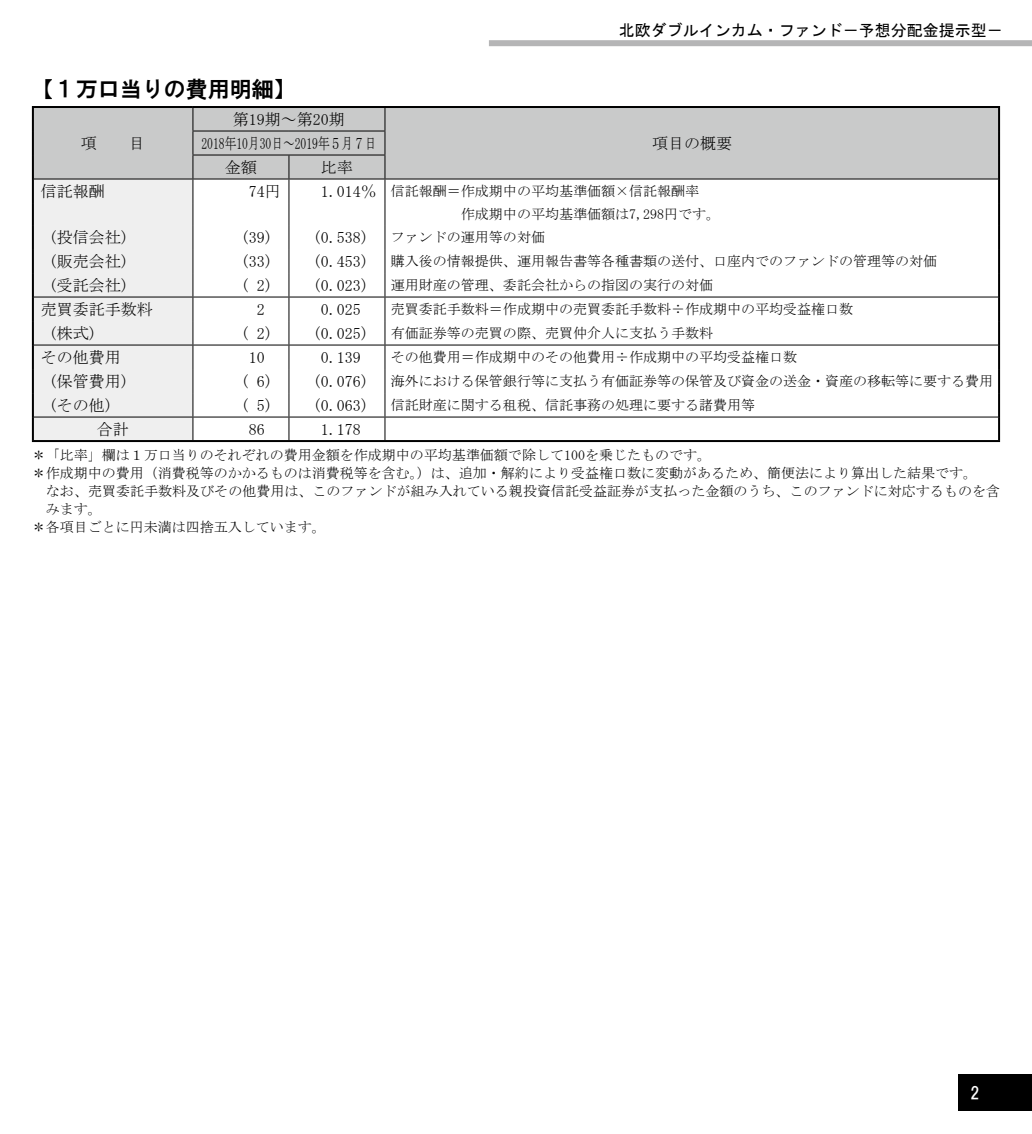
<style>
.page{position:relative;width:1032px;height:1134px;background:#fff}
.page>*{position:absolute;margin:0;border:0;box-sizing:border-box;transform-origin:0 0}
.t1{font:22px "HGS Gothic E";color:#000}
.t2{font:16.6px "HGS Gothic E";color:#fff}
.t3{font:16px/23.8px "MS Mincho";color:#000;text-align:center}
.t4{font:16px "MS Gothic";color:#000}
.t5{font:14px/22.8px "MS Mincho";color:#000}
.s1{font-size:16px}
</style>
<div class="page">
<div style="left:958px;top:1074px;width:74px;height:37px;background:#000"></div>
<div style="left:489px;top:40px;width:543px;height:6px;background:#b5b5b6"></div>
<div style="left:193px;top:108px;width:805px;height:71px;background:#c9caca"></div>
<hr style="left:32px;top:106px;width:161px;height:2px;background:#000">
<hr style="left:32px;top:108px;width:2px;height:23px;background:#000">
<hr style="left:32px;top:131px;width:2px;height:24px;background:#000">
<hr style="left:32px;top:155px;width:2px;height:24px;background:#000">
<hr style="left:193px;top:106px;width:807px;height:2px;background:#000">
<hr style="left:998px;top:108px;width:2px;height:23px;background:#000">
<hr style="left:998px;top:131px;width:2px;height:24px;background:#000">
<hr style="left:998px;top:155px;width:2px;height:24px;background:#000">
<hr style="left:32px;top:179px;width:2px;height:24px;background:#000">
<hr style="left:998px;top:179px;width:2px;height:24px;background:#000">
<hr style="left:32px;top:203px;width:2px;height:22px;background:#000">
<hr style="left:998px;top:203px;width:2px;height:22px;background:#000">
<hr style="left:32px;top:225px;width:2px;height:24px;background:#000">
<hr style="left:998px;top:225px;width:2px;height:24px;background:#000">
<hr style="left:32px;top:249px;width:2px;height:24px;background:#000">
<hr style="left:998px;top:249px;width:2px;height:24px;background:#000">
<hr style="left:32px;top:273px;width:2px;height:24px;background:#000">
<hr style="left:998px;top:273px;width:2px;height:24px;background:#000">
<hr style="left:32px;top:297px;width:2px;height:24px;background:#000">
<hr style="left:998px;top:297px;width:2px;height:24px;background:#000">
<hr style="left:32px;top:321px;width:2px;height:24px;background:#000">
<hr style="left:998px;top:321px;width:2px;height:24px;background:#000">
<hr style="left:32px;top:345px;width:2px;height:24px;background:#000">
<hr style="left:998px;top:345px;width:2px;height:24px;background:#000">
<hr style="left:32px;top:369px;width:2px;height:24px;background:#000">
<hr style="left:998px;top:369px;width:2px;height:24px;background:#000">
<hr style="left:32px;top:393px;width:2px;height:24px;background:#000">
<hr style="left:998px;top:393px;width:2px;height:24px;background:#000">
<hr style="left:32px;top:417px;width:2px;height:23px;background:#000">
<hr style="left:998px;top:417px;width:2px;height:23px;background:#000">
<hr style="left:32px;top:440px;width:968px;height:2px;background:#000">
<hr style="left:192px;top:131px;width:97px;height:1px;background:#000">
<hr style="left:289px;top:131px;width:96px;height:1px;background:#000">
<hr style="left:192px;top:155px;width:97px;height:1px;background:#000">
<hr style="left:289px;top:155px;width:96px;height:1px;background:#000">
<hr style="left:34px;top:179px;width:255px;height:1px;background:#000">
<hr style="left:289px;top:179px;width:96px;height:1px;background:#000">
<hr style="left:385px;top:179px;width:613px;height:1px;background:#000">
<hr style="left:34px;top:297px;width:255px;height:1px;background:#000">
<hr style="left:289px;top:297px;width:96px;height:1px;background:#000">
<hr style="left:385px;top:297px;width:613px;height:1px;background:#000">
<hr style="left:34px;top:345px;width:255px;height:1px;background:#000">
<hr style="left:289px;top:345px;width:96px;height:1px;background:#000">
<hr style="left:385px;top:345px;width:613px;height:1px;background:#000">
<hr style="left:34px;top:417px;width:255px;height:1px;background:#000">
<svg style="left:33px;top:108px;width:160px;height:333px"></svg>
<hr style="left:289px;top:417px;width:96px;height:1px;background:#000">
<svg style="left:288px;top:156px;width:1px;height:284px"></svg>
<hr style="left:385px;top:417px;width:613px;height:1px;background:#000">
<svg style="left:384px;top:108px;width:1px;height:332px"></svg>
<h1 class="t1" style="left:32px;top:78px;width:265px">【１万口当りの費用明細】</h1>
<p class="t3" style="left:81px;top:131px;width:65px">項　　目</p>
<p class="t3" style="left:201px;top:107px;width:177px">第19期～第20期<br>2018年10月30日～2019年５月７日</p>
<p class="t3" style="left:225px;top:155px;width:33px">金額</p>
<p class="t3" style="left:321px;top:155px;width:33px">比率</p>
<p class="t4" style="left:619px;top:23px;width:385px">北欧ダブルインカム・ファンド－予想分配金提示型－</p>
<p class="t3" style="left:652px;top:131px;width:81px">項目の概要</p>
<p class="t3" style="left:41px;top:179px;width:65px">信託報酬</p>
<p class="t3" style="left:249px;top:179px;width:33px">74円</p>
<p class="t5" style="left:391px;top:180px;width:331px;text-indent:-70px"><span class="s1">1.014％</span> 信託報酬＝作成期中の平均基準価額×信託報酬率<br>　　　　　作成期中の平均基準価額は7,298円です。</p>
<p class="t3" style="left:49px;top:225px;width:81px">(投信会社)</p>
<p class="t3" style="left:241px;top:225px;width:33px">(39)</p>
<p class="t3" style="left:313px;top:225px;width:57px">(0.538)</p>
<p class="t5" style="left:391px;top:226px;width:156px">ファンドの運用等の対価</p>
<p class="t3" style="left:49px;top:249px;width:81px">(販売会社)</p>
<p class="t3" style="left:241px;top:249px;width:33px">(33)</p>
<p class="t3" style="left:313px;top:249px;width:57px">(0.453)</p>
<p class="t5" style="left:391px;top:250px;width:548px">購入後の情報提供、運用報告書等各種書類の送付、口座内でのファンドの管理等の対価</p>
<p class="t3" style="left:49px;top:273px;width:81px">(受託会社)</p>
<p class="t3" style="left:241px;top:273px;width:33px">( 2)</p>
<p class="t3" style="left:313px;top:273px;width:57px">(0.023)</p>
<p class="t5" style="left:391px;top:273px;width:324px">運用財産の管理、委託会社からの指図の実行の対価</p>
<p class="t3" style="left:41px;top:297px;width:113px">売買委託手数料</p>
<p class="t3" style="left:257px;top:297px;width:9px">2</p>
<p class="t3" style="left:321px;top:297px;width:41px">0.025</p>
<p class="t5" style="left:391px;top:298px;width:464px">売買委託手数料＝作成期中の売買委託手数料÷作成期中の平均受益権口数</p>
<p class="t3" style="left:49px;top:321px;width:49px">(株式)</p>
<p class="t3" style="left:241px;top:321px;width:33px">( 2)</p>
<p class="t3" style="left:313px;top:321px;width:57px">(0.025)</p>
<p class="t5" style="left:391px;top:321px;width:324px">有価証券等の売買の際、売買仲介人に支払う手数料</p>
<p class="t3" style="left:41px;top:345px;width:81px">その他費用</p>
<p class="t3" style="left:249px;top:345px;width:17px">10</p>
<p class="t3" style="left:321px;top:345px;width:41px">0.139</p>
<p class="t5" style="left:391px;top:346px;width:408px">その他費用＝作成期中のその他費用÷作成期中の平均受益権口数</p>
<p class="t3" style="left:49px;top:369px;width:81px">(保管費用)</p>
<p class="t3" style="left:241px;top:369px;width:33px">( 6)</p>
<p class="t3" style="left:313px;top:369px;width:57px">(0.076)</p>
<p class="t5" style="left:391px;top:370px;width:604px">海外における保管銀行等に支払う有価証券等の保管及び資金の送金・資産の移転等に要する費用</p>
<p class="t3" style="left:49px;top:393px;width:65px">(その他)</p>
<p class="t3" style="left:241px;top:393px;width:33px">( 5)</p>
<p class="t3" style="left:313px;top:393px;width:57px">(0.063)</p>
<p class="t5" style="left:391px;top:393px;width:366px">信託財産に関する租税、信託事務の処理に要する諸費用等</p>
<p class="t3" style="left:97px;top:417px;width:33px">合計</p>
<p class="t3" style="left:249px;top:417px;width:17px">86</p>
<p class="t3" style="left:321px;top:417px;width:41px">1.178</p>
<p class="t5" style="left:32px;top:444px;width:681px">＊「比率」欄は１万口当りのそれぞれの費用金額を作成期中の平均基準価額で除して100を乗じたものです。</p>
<p class="t5" style="left:32px;top:462px;width:947px">＊作成期中の費用（消費税等のかかるものは消費税等を含む。）は、追加・解約により受益権口数に変動があるため、簡便法により算出した結果です。</p>
<p class="t5" style="left:32px;top:480px;width:969px">　なお、売買委託手数料及びその他費用は、このファンドが組み入れている親投資信託受益証券が支払った金額のうち、このファンドに対応するものを含</p>
<p class="t5" style="left:46px;top:498px;width:57px">みます。</p>
<p class="t5" style="left:32px;top:516px;width:295px">＊各項目ごとに円未満は四捨五入しています。</p>
<p class="t2" style="left:970px;top:1085px;width:11px">2</p>
</div>
